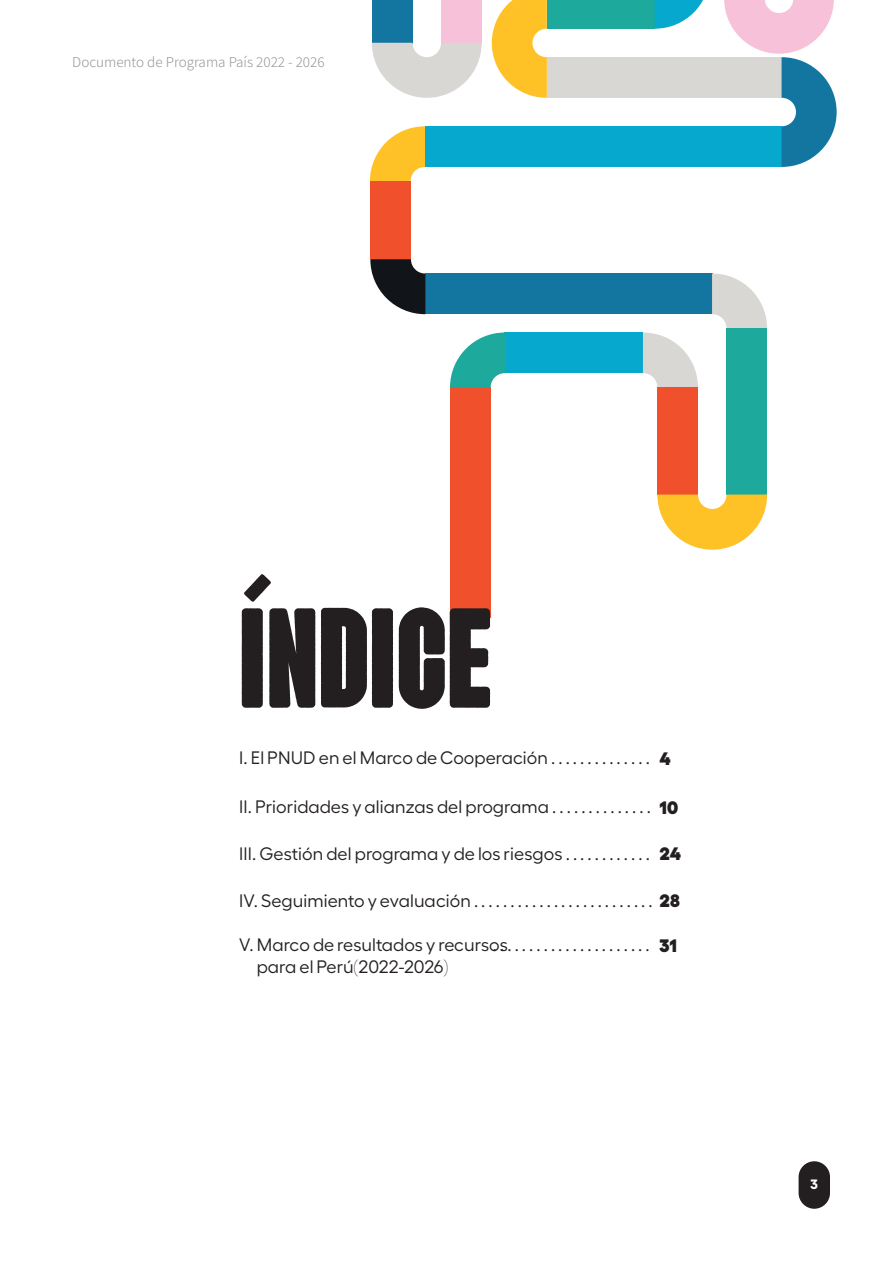
<style>
.page{position:relative;width:893px;height:1263px;background:#fff}
.page>*{position:absolute;margin:0;border:0;box-sizing:border-box;transform-origin:0 0}
.cuerpo_de_texto{font:129px "Bolden";letter-spacing:.005em;color:#231f20}
.cuerpo_de_texto-2{font:18px "Fellix";letter-spacing:.005em;color:#231f20}
.cuerpo_de_texto-3{font:900 18px "Fellix";color:#231f20}
.t1{font:200 15px "Assistant";color:#939598}
.t2{font:700 13.5px "Fellix";color:#fff}
.s1{font-weight:900}
</style>
<div class="page">
<div style="left:505px;top:332px;width:138px;height:41px;background:#06a8cd"></div>
<div style="left:425px;top:273px;width:287px;height:41px;background:#1376a1"></div>
<svg style="left:450px;top:332px;width:55px;height:56px"></svg>
<svg style="left:370px;top:259px;width:55px;height:55px"></svg>
<svg style="left:370px;top:126px;width:55px;height:55px"></svg>
<svg style="left:643px;top:332px;width:55px;height:56px"></svg>
<svg style="left:712px;top:273px;width:55px;height:55px"></svg>
<div style="left:657px;top:388px;width:41px;height:107px;background:#f0502b"></div>
<div style="left:726px;top:328px;width:41px;height:167px;background:#1ea99d"></div>
<svg style="left:657px;top:495px;width:110px;height:55px"></svg>
<div style="left:450px;top:388px;width:41px;height:230px;background:#f0502b"></div>
<div style="left:370px;top:181px;width:41px;height:78px;background:#f0502b"></div>
<div style="left:425px;top:126px;width:357px;height:41px;background:#06a8cd"></div>
<div style="left:547px;top:57px;width:234px;height:41px;background:#d9d7d4"></div>
<div style="left:547px;top:0;width:108px;height:29px;background:#1ea99d"></div>
<svg style="left:492px;top:0;width:55px;height:98px"></svg>
<svg style="left:655px;top:0;width:48px;height:29px"></svg>
<div style="left:441px;top:0;width:41px;height:43px;background:#f7c1d9"></div>
<div style="left:372px;top:0;width:40px;height:43px;background:#1376a1"></div>
<svg style="left:372px;top:43px;width:110px;height:55px"></svg>
<svg style="left:724px;top:0;width:113px;height:167px"></svg>
<svg style="left:244px;top:574px;width:27px;height:28px"></svg>
<div style="left:799px;top:1161px;width:31px;height:48px;background:#231f20;border-radius:16px"></div>
<p class="t1" style="left:72px;top:52px;width:254px">Documento de Programa País 2022 - 2026</p>
<p class="cuerpo_de_texto" style="left:239px;top:584px;width:255px">ÍNDICE</p>
<p class="cuerpo_de_texto-2" style="left:239px;top:744px;width:412px">I. El PNUD en el Marco de Cooperación . . . . . . . . . . . . . .</p>
<p class="cuerpo_de_texto-2" style="left:239px;top:793px;width:413px">II. Prioridades y alianzas del programa . . . . . . . . . . . . . .</p>
<p class="cuerpo_de_texto-2" style="left:239px;top:840px;width:412px">III. Gestión del programa y de los riesgos . . . . . . . . . . . .</p>
<p class="cuerpo_de_texto-2" style="left:239px;top:886px;width:442px">IV. Seguimiento y evaluación . . . . . . . . . . . . . . . . . . . . . . . . . <span class="s1">28</span></p>
<p class="cuerpo_de_texto-2" style="left:239px;top:931px;width:270px">V. Marco de resultados y recursos</p>
<p class="cuerpo_de_texto-2" style="left:257px;top:953px;width:193px">para el Perú(2022-2026)</p>
<p class="cuerpo_de_texto-3" style="left:660px;top:743px;width:13px">4</p>
<p class="cuerpo_de_texto-3" style="left:660px;top:792px;width:20px">10</p>
<p class="cuerpo_de_texto-3" style="left:660px;top:839px;width:23px">24</p>
<p class="cuerpo_de_texto-3" style="left:660px;top:931px;width:19px">31</p>
<p class="cuerpo_de_texto-2" style="left:493px;top:931px;width:158px">. . . . . . . . . . . . . . . . . . . . . .</p>
<p class="t2" style="left:810px;top:1173px;width:9px">3</p>
</div>
